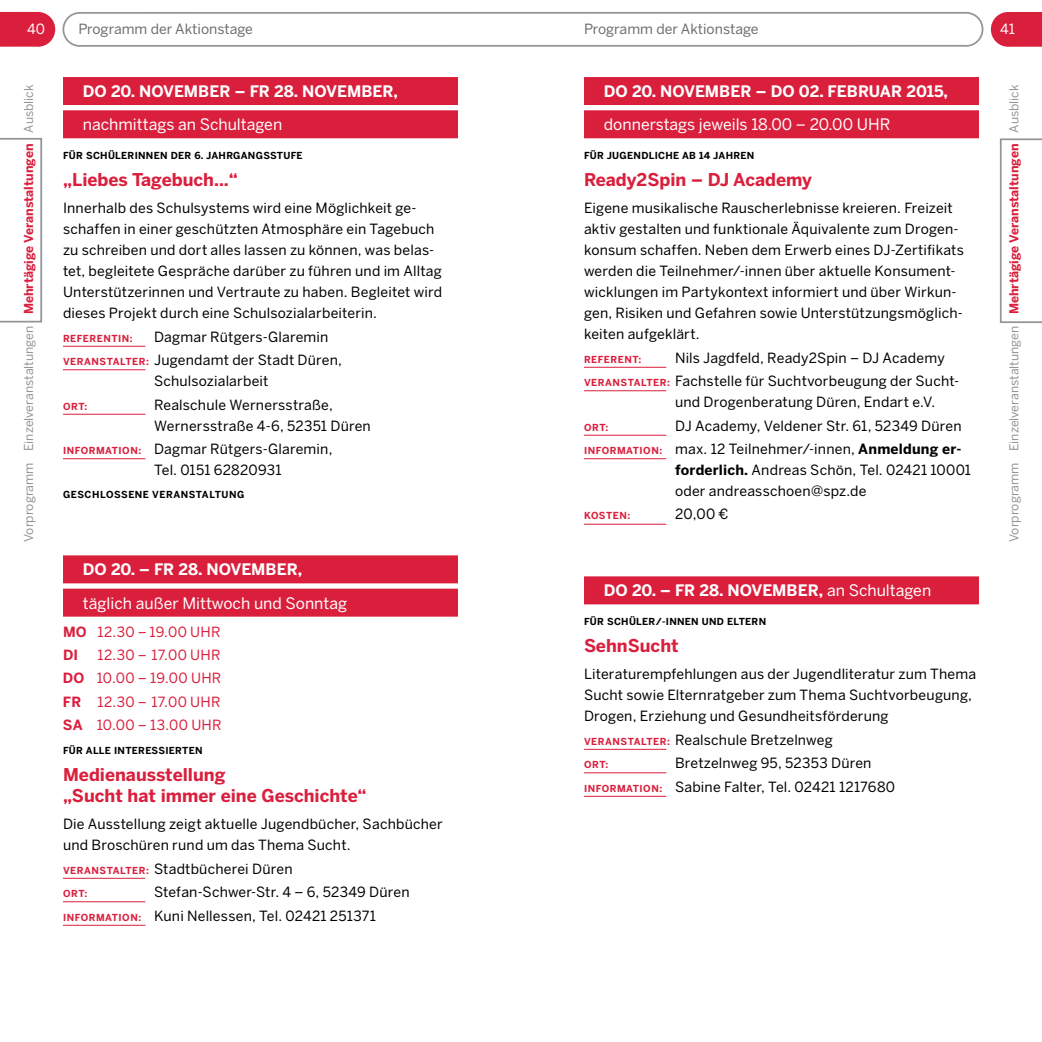
<style>
.page{position:relative;width:1042px;height:1042px;background:#fff}
.page>*{position:absolute;margin:0;border:0;box-sizing:border-box;transform-origin:0 0}
.t1{font:700 17.5px/21px "Benton Sans";color:#da1f3d}
.t2{font:700 15.75px "Benton Sans";color:#fff}
.t3{font:15.75px "Benton Sans";color:#fff}
.t4{font:14px/21px "Benton Sans";letter-spacing:.015em;color:#000}
.t5{font:14px/23.4px "Benton Sans";letter-spacing:.02em;color:#da1f3d}
.t6{font:14px "Benton Sans";color:#6d6e71}
.t7{font:14px "Benton Sans";color:#fff}
.t8{font:12.25px "Benton Sans";color:#939598}
.t9{font:700 9.62px "Benton Sans";letter-spacing:.05em;color:#da1f3d}
.t10{font:700 9.62px "Benton Sans";letter-spacing:.03em;color:#000}
.s1{font-weight:700;color:#da1f3d}
.s2{font-weight:700;font-size:9.62px;color:#da1f3d}
.s3{font-weight:700}
.s4{font-weight:400}
</style>
<div class="page">
<svg style="left:0;top:12px;width:55px;height:35px"></svg>
<svg style="left:0;top:138px;width:42px;height:184px"></svg>
<svg style="left:62px;top:13px;width:922px;height:34px"></svg>
<svg style="left:991px;top:12px;width:51px;height:35px"></svg>
<svg style="left:1000px;top:138px;width:42px;height:185px"></svg>
<div style="left:584px;top:77px;width:395px;height:28px;background:#da1f3d"></div>
<div style="left:584px;top:110px;width:395px;height:28px;background:#da1f3d"></div>
<hr style="left:584px;top:367px;width:82px;height:1px;background:#da1f3d">
<hr style="left:584px;top:390px;width:82px;height:1px;background:#da1f3d">
<hr style="left:584px;top:435px;width:82px;height:1px;background:#da1f3d">
<hr style="left:584px;top:458px;width:82px;height:1px;background:#da1f3d">
<hr style="left:584px;top:524px;width:82px;height:1px;background:#da1f3d">
<div style="left:584px;top:576px;width:395px;height:28px;background:#da1f3d"></div>
<hr style="left:584px;top:749px;width:82px;height:1px;background:#da1f3d">
<hr style="left:584px;top:772px;width:82px;height:1px;background:#da1f3d">
<hr style="left:584px;top:796px;width:82px;height:1px;background:#da1f3d">
<div style="left:63px;top:77px;width:395px;height:28px;background:#da1f3d"></div>
<div style="left:63px;top:110px;width:395px;height:28px;background:#da1f3d"></div>
<hr style="left:63px;top:346px;width:82px;height:1px;background:#da1f3d">
<hr style="left:63px;top:369px;width:82px;height:1px;background:#da1f3d">
<hr style="left:63px;top:414px;width:82px;height:1px;background:#da1f3d">
<hr style="left:63px;top:458px;width:82px;height:1px;background:#da1f3d">
<div style="left:63px;top:555px;width:395px;height:28px;background:#da1f3d"></div>
<div style="left:63px;top:589px;width:395px;height:28px;background:#da1f3d"></div>
<hr style="left:63px;top:878px;width:82px;height:1px;background:#da1f3d">
<hr style="left:63px;top:901px;width:82px;height:1px;background:#da1f3d">
<hr style="left:63px;top:925px;width:82px;height:1px;background:#da1f3d">
<p class="t7" style="left:27px;top:21px;width:19px">40</p>
<p class="t6" style="left:78px;top:21px;width:176px">Programm der Aktionstage</p>
<p class="t8" style="left:22px;top:541px;width:459px;rotate:-90deg">Vorprogramm Einzelveranstaltungen <span class="s1">Mehrtägige Veranstaltungen</span> Ausblick</p>
<p class="t2" style="left:83px;top:82px;width:317px">DO 20. NOVEMBER – FR 28. NOVEMBER,</p>
<p class="t3" style="left:83px;top:115px;width:201px">nachmittags an Schultagen</p>
<p class="t10" style="left:63px;top:150px;width:8px">FÜR</p>
<p class="t10" style="left:86px;top:150px;width:43px">SCHÜLERINNEN</p>
<p class="t10" style="left:171px;top:150px;width:85px">DER 6. JAHRGANGSSTUFE</p>
<p class="t1" style="left:63px;top:169px;width:176px">„Liebes Tagebuch...“</p>
<p class="t4" style="left:63px;top:197px;width:381px">Innerhalb des Schulsystems wird eine Möglichkeit ge&shy;schaffen in einer geschützten Atmosphäre ein Tagebuch zu schreiben und dort alles lassen zu können, was belas&shy;tet, begleitete Gespräche darüber zu führen und im Alltag Unterstützerinnen und Vertraute zu haben. Begleitet wird dieses Projekt durch eine Schulsozialarbeiterin.</p>
<p class="t9" style="left:63px;top:332px;width:8px">REFERENTIN</p>
<p class="t9" style="left:130px;top:332px;width:4px">:</p>
<p class="t4" style="left:154px;top:326px;width:176px">Dagmar Rütgers-Glaremin</p>
<p class="t9" style="left:63px;top:356px;width:37px">VERANST</p>
<p class="t9" style="left:113px;top:356px;width:21px">ALTER</p>
<p class="t4" style="left:154px;top:349px;width:190px;text-indent:-8px"><span class="s2">:</span> Jugendamt der Stadt Düren,<br>Schulsozialarbeit</p>
<p class="t9" style="left:63px;top:400px;width:8px">ORT</p>
<p class="t9" style="left:84px;top:400px;width:4px">:</p>
<p class="t4" style="left:154px;top:394px;width:218px">Realschule Wernersstraße,<br>Wernersstraße 4-6, 52351 Düren</p>
<p class="t9" style="left:63px;top:445px;width:8px">INFOR</p>
<p class="t9" style="left:96px;top:445px;width:24px">MATION</p>
<p class="t4" style="left:154px;top:438px;width:180px;text-indent:-16px"><span class="s2">:</span> Dagmar Rütgers-Glaremin,<br>Tel. 0151 62820931</p>
<p class="t10" style="left:63px;top:489px;width:8px">GESC</p>
<p class="t10" style="left:92px;top:489px;width:23px">HLOSSENE</p>
<p class="t10" style="left:152px;top:489px;width:37px">VERANST</p>
<p class="t10" style="left:202px;top:489px;width:21px">ALTUNG</p>
<p class="t2" style="left:83px;top:560px;width:221px">DO 20. – FR 28. NOVEMBER,</p>
<p class="t3" style="left:83px;top:593px;width:266px">täglich außer Mittwoch und Sonntag</p>
<p class="t5" style="left:63px;top:619px;width:159px"><span class="s3">MO</span> 12.30 – 19.00 UHR<br><span class="s3">DI</span></p>
<p class="t5" style="left:63px;top:643px;width:160px;text-align:justify;text-indent:34px">12.30 – 17.00 UHR <span class="s3">DO</span> 10.00 – 19.00 UHR <span class="s3">FR</span></p>
<p class="t5" style="left:63px;top:690px;width:160px;text-align:right">12.30 – 17.00 UHR<br><span class="s3">SA</span> 10.00 – 13.00 UHR</p>
<p class="t10" style="left:63px;top:745px;width:8px">FÜR</p>
<p class="t10" style="left:86px;top:745px;width:36px">ALLE INTERESSIERTEN</p>
<p class="t1" style="left:63px;top:764px;width:305px">Medienausstellung<br>„Sucht hat immer eine Geschichte“</p>
<p class="t4" style="left:63px;top:813px;width:381px">Die Ausstellung zeigt aktuelle Jugendbücher, Sachbücher und Broschüren rund um das Thema Sucht.</p>
<p class="t9" style="left:63px;top:864px;width:37px">VERANST</p>
<p class="t9" style="left:113px;top:864px;width:21px">ALTER</p>
<p class="t4" style="left:146px;top:858px;width:148px"><span class="s2">:</span> Stadtbücherei Düren</p>
<p class="t9" style="left:63px;top:888px;width:8px">ORT</p>
<p class="t9" style="left:84px;top:888px;width:4px">:</p>
<p class="t4" style="left:154px;top:881px;width:257px">Stefan-Schwer-Str. 4 – 6, 52349 Düren</p>
<p class="t9" style="left:63px;top:911px;width:8px">INFOR</p>
<p class="t9" style="left:96px;top:911px;width:24px">MATION</p>
<p class="t4" style="left:138px;top:905px;width:239px"><span class="s2">:</span> Kuni Nellessen, Tel. 02421 251371</p>
<p class="t6" style="left:584px;top:21px;width:176px">Programm der Aktionstage</p>
<p class="t7" style="left:1000px;top:21px;width:16px">41</p>
<p class="t2" style="left:604px;top:82px;width:346px">DO 20. NOVEMBER – DO 02. FEBRUAR 2015,</p>
<p class="t3" style="left:604px;top:115px;width:288px">donnerstags jeweils 18.00 – 20.00 UHR</p>
<p class="t10" style="left:584px;top:150px;width:8px">FÜR</p>
<p class="t10" style="left:607px;top:150px;width:14px">JUGEN</p>
<p class="t10" style="left:641px;top:150px;width:100px">DLICHE AB 14 JAHREN</p>
<p class="t1" style="left:584px;top:169px;width:230px">Ready2Spin – DJ Academy</p>
<p class="t4" style="left:584px;top:197px;width:381px">Eigene musikalische Rauscherlebnisse kreieren. Freizeit aktiv gestalten und funktionale Äquivalente zum Drogen&shy;konsum schaffen. Neben dem Erwerb eines DJ-Zertifikats werden die Teilnehmer/-innen über aktuelle Konsument&shy;wicklungen im Partykontext informiert und über Wirkun&shy;gen, Risiken und Gefahren sowie Unterstützungsmöglich&shy;keiten aufgeklärt.</p>
<p class="t9" style="left:584px;top:353px;width:8px">REFERENT</p>
<p class="t9" style="left:638px;top:353px;width:4px">:</p>
<p class="t4" style="left:675px;top:347px;width:271px">Nils Jagdfeld, Ready2Spin – DJ Academy</p>
<p class="t9" style="left:584px;top:377px;width:37px">VERANST</p>
<p class="t9" style="left:634px;top:377px;width:21px">ALTER</p>
<p class="t4" style="left:675px;top:370px;width:285px;text-indent:-8px"><span class="s2">:</span> Fachstelle für Suchtvorbeugung der Sucht&shy;und Drogenberatung Düren, Endart e.V.</p>
<p class="t9" style="left:584px;top:421px;width:8px">ORT</p>
<p class="t9" style="left:605px;top:421px;width:4px">:</p>
<p class="t4" style="left:675px;top:415px;width:288px">DJ Academy, Veldener Str. 61, 52349 Düren</p>
<p class="t9" style="left:584px;top:445px;width:8px">INFOR</p>
<p class="t9" style="left:617px;top:445px;width:24px">MATION</p>
<p class="t4" style="left:675px;top:438px;width:297px;text-indent:-16px"><span class="s2">:</span> max. 12 Teilnehmer/-innen, <span class="s3">Anmeldung er&shy;forderlich.</span> Andreas Schön, Tel. 02421 10001 oder andreasschoen@spz.de</p>
<p class="t9" style="left:584px;top:510px;width:8px">KOSTEN</p>
<p class="t9" style="left:627px;top:510px;width:4px">:</p>
<p class="t4" style="left:675px;top:504px;width:55px">20,00 €</p>
<p class="t2" style="left:604px;top:581px;width:329px">DO 20. – FR 28. NOVEMBER, <span class="s4">an Schultagen</span></p>
<p class="t10" style="left:584px;top:616px;width:8px">FÜR</p>
<p class="t10" style="left:607px;top:616px;width:66px">SCHÜLER/-INNEN</p>
<p class="t10" style="left:702px;top:616px;width:45px">UN D ELTERN</p>
<p class="t1" style="left:584px;top:635px;width:96px">SehnSucht</p>
<p class="t4" style="left:584px;top:663px;width:394px">Literaturempfehlungen aus der Jugendliteratur zum Thema<br>Sucht sowie Elternratgeber zum Thema Suchtvorbeugung,<br>Drogen, Erziehung und Gesundheitsförderung</p>
<p class="t9" style="left:584px;top:735px;width:37px">VERANST</p>
<p class="t9" style="left:634px;top:735px;width:21px">ALTER</p>
<p class="t4" style="left:667px;top:729px;width:167px"><span class="s2">:</span> Realschule Bretzelnweg</p>
<p class="t9" style="left:584px;top:759px;width:8px">ORT</p>
<p class="t9" style="left:605px;top:759px;width:4px">:</p>
<p class="t4" style="left:675px;top:752px;width:198px">Bretzelnweg 95, 52353 Düren</p>
<p class="t9" style="left:584px;top:782px;width:8px">INFOR</p>
<p class="t9" style="left:617px;top:782px;width:24px">MATION</p>
<p class="t4" style="left:659px;top:776px;width:237px"><span class="s2">:</span> Sabine Falter, Tel. 02421 1217680</p>
<p class="t8" style="left:1006px;top:541px;width:459px;rotate:-90deg">Vorprogramm Einzelveranstaltungen <span class="s1">Mehrtägige Veranstaltungen</span> Ausblick</p>
</div>
